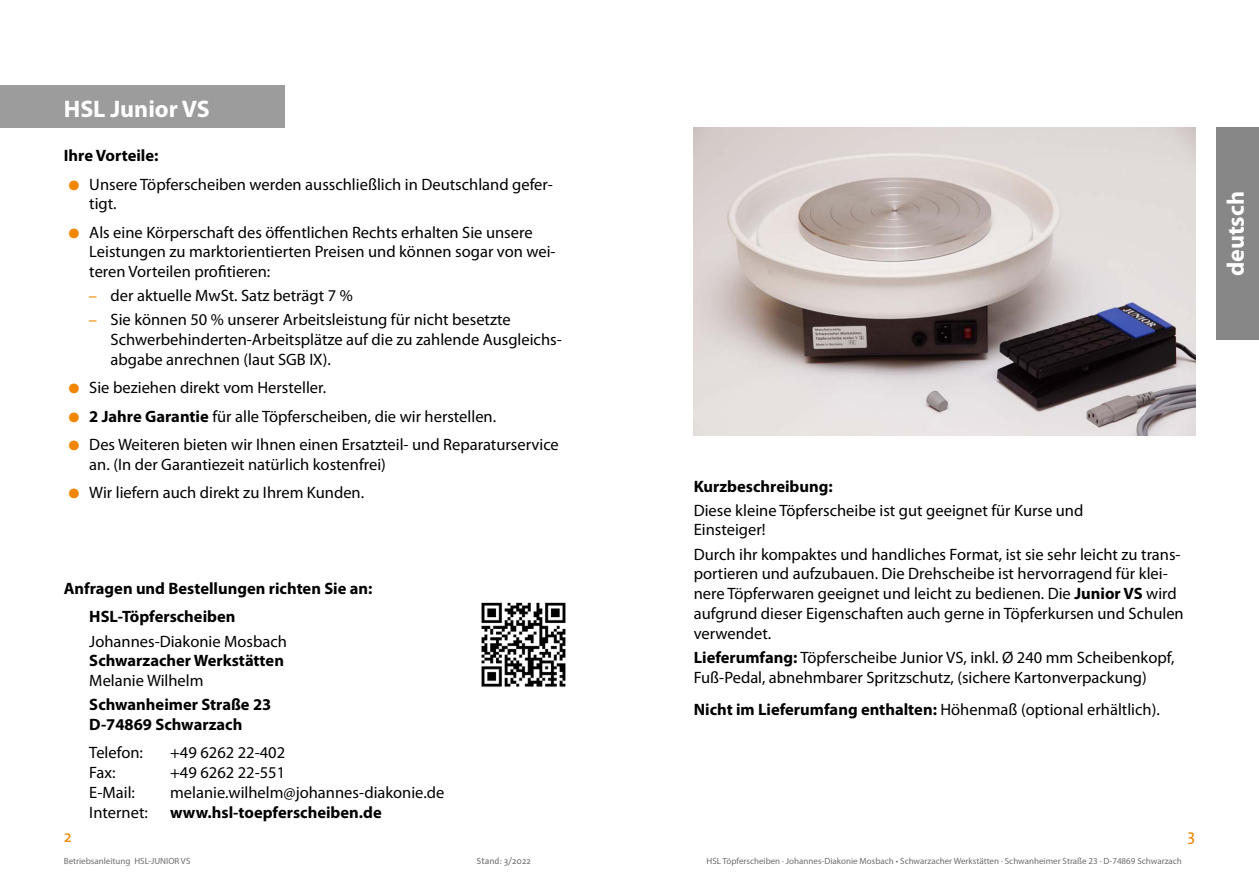
<style>
.page{position:relative;width:1259px;height:893px;background:#fff}
.page>*{position:absolute;margin:0;border:0;box-sizing:border-box;transform-origin:0 0}
.t1{font:700 24px "Myriad Pro";color:#fff}
.t2{font:16.5px/19.8px "Myriad Pro";color:#000}
.t3{font:700 16.5px/28.3px "Myriad Pro";color:#000}
.t4{font:16.5px "The Sans Os F";color:#f18700}
.t5{font:9px "Myriad Pro";color:#6e6e6e}
.t6{font:9px "The Sans Os F";color:#6e6e6e}
.s1{font-family:"The Sans Os F";font-size:13.5px;color:#f18700}
.s2{font-weight:700}
.s3{font-weight:400}
</style>
<div class="page">
<div style="left:1216px;top:128px;width:43px;height:212px;background:#868786"></div>
<div style="left:0;top:85px;width:285px;height:43px;background:#9c9c9d"></div>
<img style="left:693px;top:128px;width:502px;height:307px">
<img style="left:481px;top:602px;width:85px;height:85px">
<h1 class="t1" style="left:64px;top:93px;width:148px">HSL Junior VS</h1>
<p class="t3" style="left:64px;top:141px;width:96px">Ihre Vorteile:</p>
<p class="t2" style="left:89px;top:174px;width:465px;text-indent:-21px"><span class="s1">●</span> Unsere Töpferscheiben werden ausschließlich in Deutschland gefer&shy;tigt.</p>
<p class="t2" style="left:89px;top:222px;width:468px;text-indent:-21px"><span class="s1">●</span> Als eine Körperschaft des öffentlichen Rechts erhalten Sie unsere<br>Leistungen zu marktorientierten Preisen und können sogar von wei&shy;teren Vorteilen profitieren:</p>
<p class="t2" style="left:89px;top:286px;width:265px"><span class="s1">–</span> der aktuelle MwSt. Satz beträgt 7 %</p>
<p class="t2" style="left:111px;top:310px;width:453px;text-indent:-21px"><span class="s1">–</span> Sie können 50 % unserer Arbeitsleistung für nicht besetzte<br>Schwerbehinderten-Arbeitsplätze auf die zu zahlende Ausgleichs&shy;abgabe anrechnen (laut SGB IX).</p>
<p class="t2" style="left:68px;top:378px;width:259px"><span class="s1">●</span> Sie beziehen direkt vom Hersteller.</p>
<p class="t2" style="left:68px;top:406px;width:430px"><span class="s1">●</span> <span class="s2">2 Jahre Garantie</span> für alle Töpferscheiben, die wir herstellen.</p>
<p class="t2" style="left:89px;top:434px;width:471px;text-indent:-21px"><span class="s1">●</span> Des Weiteren bieten wir Ihnen einen Ersatzteil- und Reparaturservice an. (In der Garantiezeit natürlich kostenfrei)</p>
<p class="t2" style="left:68px;top:482px;width:298px"><span class="s1">●</span> Wir liefern auch direkt zu Ihrem Kunden.</p>
<p class="t3" style="left:89px;top:574px;width:285px;text-indent:-26px">Anfragen und Bestellungen richten Sie an:<br>HSL-Töpferscheiben</p>
<p class="t2" style="left:89px;top:631px;width:199px">Johannes-Diakonie Mosbach</p>
<p class="t3" style="left:89px;top:646px;width:196px">Schwarzacher Werkstätten</p>
<p class="t2" style="left:89px;top:670px;width:116px">Melanie Wilhelm</p>
<p class="t3" style="left:89px;top:694px;width:183px;line-height:19.8px">Schwanheimer Straße 23<br>D-74869 Schwarzach</p>
<p class="t2" style="left:89px;top:743px;width:55px">Telefon:</p>
<p class="t2" style="left:170px;top:743px;width:117px">+49 6262 22-402</p>
<p class="t2" style="left:89px;top:762px;width:28px">Fax:</p>
<p class="t2" style="left:170px;top:762px;width:117px">+49 6262 22-551</p>
<p class="t2" style="left:89px;top:782px;width:47px">E-Mail:</p>
<p class="t2" style="left:170px;top:782px;width:276px">melanie.wilhelm@johannes-diakonie.de</p>
<p class="t2" style="left:89px;top:802px;width:60px">Internet:</p>
<p class="t3" style="left:170px;top:797px;width:213px">www.hsl-toepferscheiben.de</p>
<p class="t3" style="left:693px;top:471px;width:140px">Kurzbeschreibung:</p>
<p class="t2" style="left:693px;top:500px;width:391px">Diese kleine Töpferscheibe ist gut geeignet für Kurse und<br>Einsteiger!</p>
<p class="t2" style="left:693px;top:544px;width:491px">Durch ihr kompaktes und handliches Format, ist sie sehr leicht zu trans&shy;portieren und aufzubauen. Die Drehscheibe ist hervorragend für klei&shy;nere Töpferwaren geeignet und leicht zu bedienen. Die <span class="s2">Junior VS</span> wird aufgrund dieser Eigenschaften auch gerne in Töpferkursen und Schulen verwendet.</p>
<p class="t2" style="left:693px;top:647px;width:482px"><span class="s2">Lieferumfang:</span> Töpferscheibe Junior VS, inkl. Ø 240 mm Scheibenkopf,<br>Fuß-Pedal, abnehmbarer Spritzschutz, (sichere Kartonverpackung)</p>
<p class="t3" style="left:693px;top:695px;width:467px">Nicht im Lieferumfang enthalten: <span class="s3">Höhenmaß (optional erhältlich).</span></p>
<p class="t4" style="left:64px;top:826px;width:9px">2</p>
<p class="t4" style="left:1187px;top:825px;width:9px">3</p>
<p class="t5" style="left:64px;top:856px;width:128px">Betriebsanleitung HSL-JUNIOR VS</p>
<p class="t6" style="left:477px;top:856px;width:55px">Stand: 3/2022</p>
<p class="t5" style="left:706px;top:856px;width:477px">HSL Töpferscheiben · Johannes-Diakonie Mosbach • Schwarzacher Werkstätten · Schwanheimer Straße 23 · D-74869 Schwarzach</p>
<h1 class="t1" style="left:1220px;top:276px;width:87px;rotate:-90deg">deutsch</h1>
</div>
